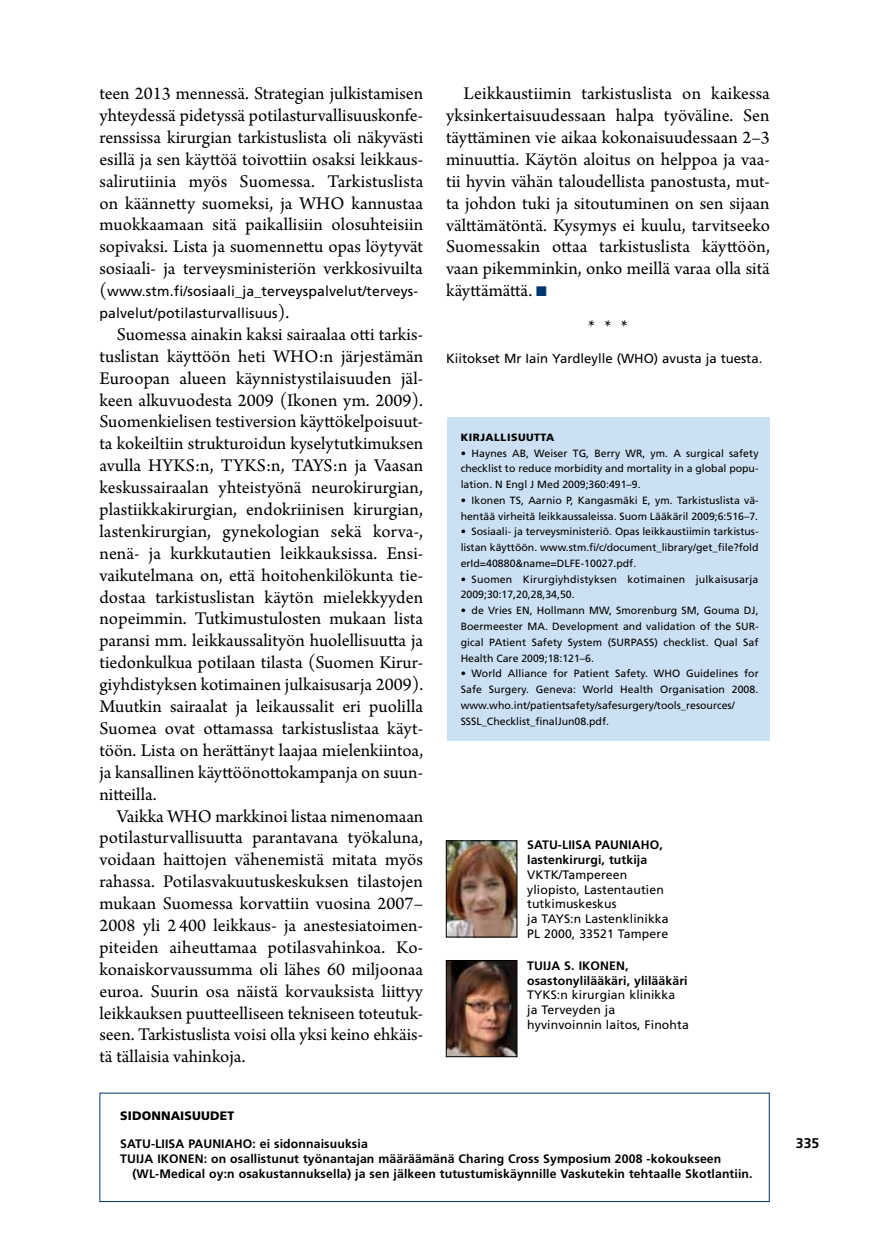
<style>
.page{position:relative;width:874px;height:1241px;background:#fff}
.page>*{position:absolute;margin:0;border:0;box-sizing:border-box;transform-origin:0 0}
.t1{font:18.9px/21.9px "Arno Pro";color:#000;text-align:justify}
.t2{font:14px/21.9px "Frutiger LT Std";letter-spacing:.01em;color:#000}
.t3{font:700 14px "Frutiger LT Std";color:#000}
.t4{font:13.12px "Frutiger LT Std";color:#000}
.t5{font:700 12.25px/14.9px "Frutiger LT Std";letter-spacing:.01em;color:#000}
.t6{font:12.25px/14.9px "Frutiger LT Std";letter-spacing:.01em;color:#000}
.t7{font:900 12.25px "Frutiger LT Std";color:#000}
.t8{font:10.5px/15.8px "Frutiger LT Std";color:#000;text-align:justify}
.t9{font:10.5px/15.8px "Frutiger LT Std";letter-spacing:.02em;color:#000}
.t10{font:900 10.5px "Frutiger LT Std";letter-spacing:.05em;color:#000}
.s1{font-family:"Arno Pro";font-size:18.9px}
.s2{color:#003571}
</style>
<div class="page">
<div style="left:446px;top:417px;width:323px;height:323px;background:#cbe1f3"></div>
<img style="left:448px;top:842px;width:67px;height:93px">
<div style="left:446px;top:840px;width:71px;height:97px;border:1px solid #000"></div>
<img style="left:448px;top:962px;width:67px;height:92px">
<div style="left:446px;top:960px;width:71px;height:96px;border:1px solid #000"></div>
<p class="t1" style="left:99px;top:83px;width:325px">teen 2013 mennessä. Strategian julkistamisen yhteydessä pidetyssä potilasturvallisuuskonfe&shy;renssissa kirurgian tarkistuslista oli näkyvästi esillä ja sen käyttöä toivottiin osaksi leikkaus&shy;salirutiinia myös Suomessa. Tarkistuslista on käännetty suomeksi, ja WHO kannustaa muokkaamaan sitä paikallisiin olosuhteisiin sopivaksi. Lista ja suomennettu opas löytyvät sosiaali- ja terveysministeriön verkkosivuilta</p>
<p class="t2" style="left:99px;top:280px;width:320px"><span class="s1">(</span>www.stm.fi/sosiaali_ja_terveyspalvelut/terveys&shy;palvelut/potilasturvallisuus<span class="s1">).</span></p>
<p class="t1" style="left:99px;top:324px;width:325px;text-indent:17px">Suomessa ainakin kaksi sairaalaa otti tarkis&shy;tuslistan käyttöön heti WHO:n järjestämän Euroopan alueen käynnistystilaisuuden jäl&shy;keen alkuvuodesta 2009 (Ikonen ym. 2009).<br>Suomenkielisen testiversion käyttökelpoisuut&shy;ta kokeiltiin strukturoidun kyselytutkimuksen avulla HYKS:n, TYKS:n, TAYS:n ja Vaasan keskussairaalan yhteistyönä neurokirurgian, plastiikkakirurgian, endokriinisen kirurgian, lastenkirurgian, gynekologian sekä korva-, nenä- ja kurkkutautien leikkauksissa. Ensi&shy;vaikutelmana on, että hoitohenkilökunta tie&shy;dostaa tarkistuslistan käytön mielekkyyden nopeimmin. Tutkimustulosten mukaan lista paransi mm. leikkaussalityön huolellisuutta ja tiedonkulkua potilaan tilasta (Suomen Kirur&shy;giyhdistyksen kotimainen julkaisusarja 2009).<br>Muutkin sairaalat ja leikaussalit eri puolilla Suomea ovat ottamassa tarkistuslistaa käyt&shy;töön. Lista on herättänyt laajaa mielenkiintoa, ja kansallinen käyttöönottokampanja on suun&shy;nitteilla.</p>
<p class="t1" style="left:99px;top:805px;width:325px;text-indent:17px">Vaikka WHO markkinoi listaa nimenomaan potilasturvallisuutta parantavana työkaluna, voidaan haittojen vähenemistä mitata myös rahassa. Potilasvakuutuskeskuksen tilastojen mukaan Suomessa korvattiin vuosina 2007– 2008 yli 2 400 leikkaus- ja anestesiatoimen&shy;piteiden aiheuttamaa potilasvahinkoa. Ko&shy;konaiskorvaussumma oli lähes 60 miljoonaa euroa. Suurin osa näistä korvauksista liittyy leikkauksen puutteelliseen tekniseen toteutuk&shy;seen. Tarkistuslista voisi olla yksi keino ehkäis&shy;tä tällaisia vahinkoja.</p>
<p class="t1" style="left:446px;top:84px;width:325px;text-indent:17px">Leikkaustiimin tarkistuslista on kaikessa yksinkertaisuudessaan halpa työväline. Sen täyttäminen vie aikaa kokonaisuudessaan 2–3 minuuttia. Käytön aloitus on helppoa ja vaa&shy;tii hyvin vähän taloudellista panostusta, mut&shy;ta johdon tuki ja sitoutuminen on sen sijaan välttämätöntä. Kysymys ei kuulu, tarvitseeko Suomessakin ottaa tarkistuslista käyttöön, vaan pikemminkin, onko meillä varaa olla sitä käyttämättä. <span class="s2">■</span></p>
<p class="t1" style="left:588px;top:317px;width:41px">***</p>
<p class="t4" style="left:446px;top:351px;width:317px">Kiitokset Mr Iain Yardleylle (WHO) avusta ja tuesta.</p>
<p class="t10" style="left:460px;top:431px;width:95px">KIRJALLISUUTTA</p>
<p class="t8" style="left:460px;top:445px;width:299px">• Haynes AB, Weiser TG, Berry WR, ym. A surgical safety checklist to reduce morbidity and mortality in a global popu&shy;lation. N Engl J Med 2009;360:491–9.</p>
<p class="t8" style="left:460px;top:492px;width:299px">• Ikonen TS, Aarnio P, Kangasmäki E, ym. Tarkistuslista vä&shy;hentää virheitä leikkaussaleissa. Suom Lääkäril 2009;6:516–7.</p>
<p class="t8" style="left:460px;top:524px;width:299px">• Sosiaali- ja terveysministeriö. Opas leikkaustiimin tarkistus&shy;listan käyttöön. www.stm.fi/c/document_library/get_file?fold erId=40880&amp;name=DLFE-10027.pdf.</p>
<p class="t9" style="left:460px;top:571px;width:299px">• Suomen Kirurgiyhdistyksen kotimainen julkaisusarja<br>2009;30:17,20,28,34,50.</p>
<p class="t8" style="left:460px;top:602px;width:299px">• de Vries EN, Hollmann MW, Smorenburg SM, Gouma DJ, Boermeester MA. Development and validation of the SUR&shy;gical PAtient Safety System (SURPASS) checklist. Qual Saf Health Care 2009;18:121–6.</p>
<p class="t8" style="left:460px;top:665px;width:299px;text-align:left">• World Alliance for Patient Safety. WHO Guidelines for Safe Surgery. Geneva: World Health Organisation 2008. www.who.int/patientsafety/safesurgery/tools_resources/ SSSL_Checklist_finalJun08.pdf.</p>
<p class="t5" style="left:527px;top:837px;width:137px">SATU-LIISA PAUNIAHO, lastenkirurgi, tutkija</p>
<p class="t6" style="left:527px;top:866px;width:143px">VKTK/Tampereen yliopisto, Lastentautien tutkimuskeskus<br>ja TAYS:n Lastenklinikka<br>PL 2000, 33521 Tampere</p>
<p class="t5" style="left:527px;top:957px;width:162px">TUIJA S. IKONEN, osastonylilääkäri, ylilääkäri</p>
<p class="t6" style="left:527px;top:987px;width:163px">TYKS:n kirurgian klinikka<br>ja Terveyden ja hyvinvoinnin laitos, Finohta</p>
<p class="t7" style="left:120px;top:1108px;width:60px">SIDONNAISUUD</p>
<p class="t7" style="left:220px;top:1108px;width:16px">ET</p>
<p class="t5" style="left:120px;top:1136px;width:249px">SATU-LIISA PAUNIAHO: ei sidonnaisuuksia</p>
<p class="t5" style="left:120px;top:1151px;width:602px">TUIJA IKONEN: on osallistunut työnantajan määräämänä Charing Cross Symposium 2008 -kokoukseen</p>
<p class="t5" style="left:132px;top:1166px;width:621px">(WL-Medical oy:n osakustannuksella) ja sen jälkeen tutustumiskäynnille Vaskutekin tehtaalle Skotlantiin.</p>
<p class="t3" style="left:795px;top:1134px;width:25px">335</p>
</div>
